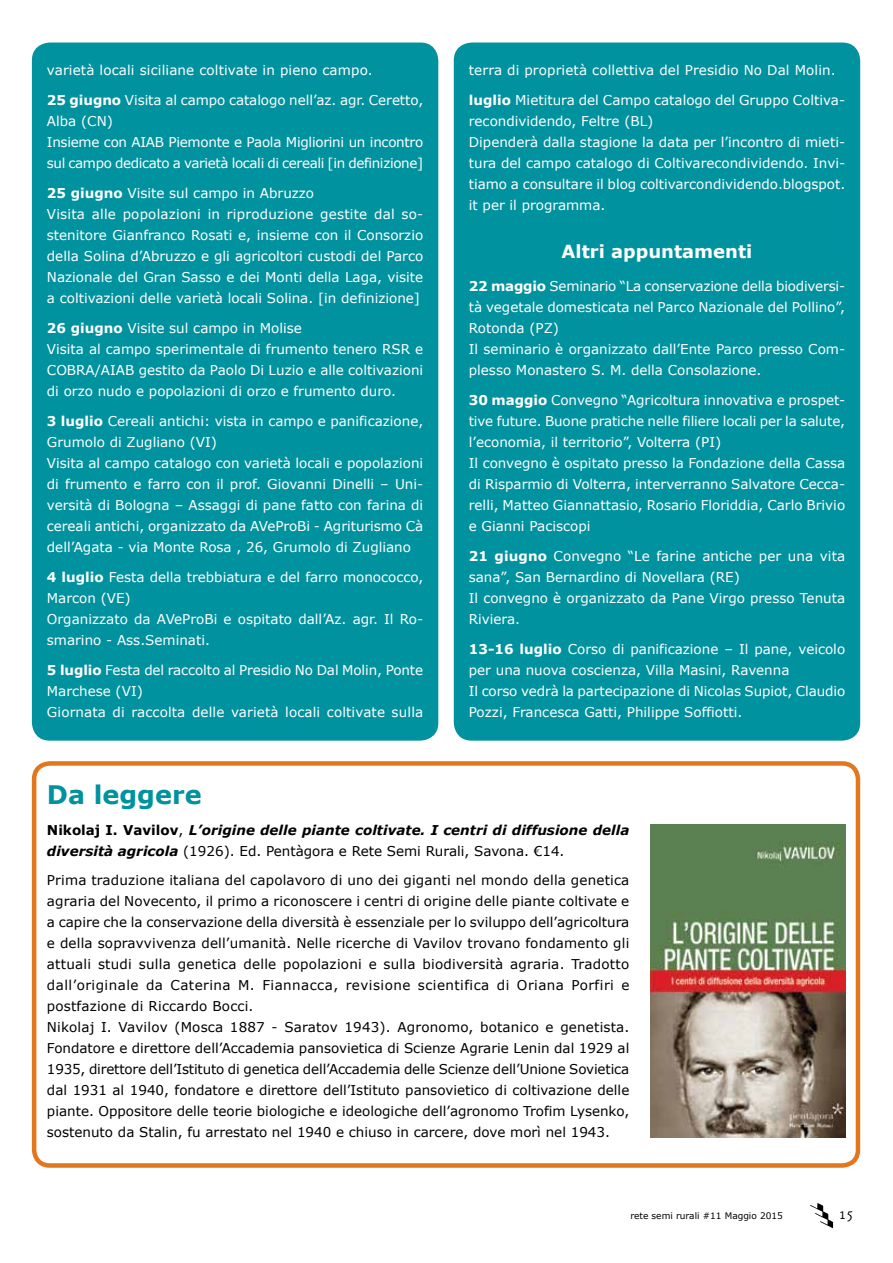
<style>
.page{position:relative;width:893px;height:1263px;background:#fff}
.page>*{position:absolute;margin:0;border:0;box-sizing:border-box;transform-origin:0 0}
.t1{font:700 25.5px "Verdana";color:#00929e}
.t2{font:700 18px "Verdana";color:#fff}
.t3{font:300 16.5px "Csuni OTF";color:#000}
.t4{font:13.5px/21px "Verdana";color:#fff}
.t5{font:13.5px/21px "Verdana";color:#000}
.t6{font:13.5px/21px "Verdana";letter-spacing:-.02em;color:#fff}
.t7{font:italic 700 13.5px/21px "Verdana";color:#000}
.t8{font:9px "Verdana";color:#000}
.s1{font-weight:700}
.s2{font-style:normal}
.s3{font-weight:400;font-style:normal}
</style>
<div class="page">
<img style="left:810px;top:1203px;width:24px;height:26px">
<div style="left:454px;top:43px;width:406px;height:698px;background:#00929e;border-radius:18px"></div>
<div style="left:32px;top:43px;width:406px;height:698px;background:#00929e;border-radius:18px"></div>
<div style="left:32px;top:761px;width:828px;height:407px;border:4px solid #e2771e;border-radius:16px"></div>
<img style="left:651px;top:825px;width:194px;height:312px">
<p class="t4" style="left:47px;top:60px;width:327px">varietà locali siciliane coltivate in pieno campo.</p>
<p class="t6" style="left:47px;top:90px;width:378px"><span class="s1">25 giugno</span> Visita al campo catalogo nell’az. agr. Ceretto, Alba (CN)<br>Insieme con AIAB Piemonte e Paola Migliorini un incontro sul campo dedicato a varietà locali di cereali [in definizione]</p>
<p class="t4" style="left:47px;top:183px;width:378px"><span class="s1">25 giugno</span> Visite sul campo in Abruzzo<br>Visita alle popolazioni in riproduzione gestite dal so&shy;stenitore Gianfranco Rosati e, insieme con il Consorzio della Solina d’Abruzzo e gli agricoltori custodi del Parco Nazionale del Gran Sasso e dei Monti della Laga, visite a coltivazioni delle varietà locali Solina. [in definizione]</p>
<p class="t4" style="left:47px;top:318px;width:378px"><span class="s1">26 giugno</span> Visite sul campo in Molise<br>Visita al campo sperimentale di frumento tenero RSR e COBRA/AIAB gestito da Paolo Di Luzio e alle coltivazioni di orzo nudo e popolazioni di orzo e frumento duro.</p>
<p class="t4" style="left:47px;top:411px;width:378px"><span class="s1">3 luglio</span> Cereali antichi: vista in campo e panificazione, Grumolo di Zugliano (VI)<br>Visita al campo catalogo con varietà locali e popolazioni di frumento e farro con il prof. Giovanni Dinelli – Uni&shy;versità di Bologna – Assaggi di pane fatto con farina di cereali antichi, organizzato da AVeProBi - Agriturismo Cà dell’Agata - via Monte Rosa , 26, Grumolo di Zugliano</p>
<p class="t4" style="left:47px;top:567px;width:378px"><span class="s1">4 luglio</span> Festa della trebbiatura e del farro monococco, Marcon (VE)<br>Organizzato da AVeProBi e ospitato dall’Az. agr. Il Ro&shy;smarino - Ass.Seminati.</p>
<p class="t4" style="left:47px;top:660px;width:378px"><span class="s1">5 luglio</span> Festa del raccolto al Presidio No Dal Molin, Ponte<br>Marchese (VI)<br>Giornata di raccolta delle varietà locali coltivate sulla</p>
<p class="t4" style="left:469px;top:60px;width:368px">terra di proprietà collettiva del Presidio No Dal Molin.</p>
<p class="t4" style="left:469px;top:90px;width:378px"><span class="s1">luglio</span> Mietitura del Campo catalogo del Gruppo Coltiva&shy;recondividendo, Feltre (BL)<br>Dipenderà dalla stagione la data per l’incontro di mieti&shy;tura del campo catalogo di Coltivarecondividendo. Invi&shy;tiamo a consultare il blog coltivarcondividendo.blogspot. it per il programma.</p>
<h2 class="t2" style="left:562px;top:240px;width:192px">Altri appuntamenti</h2>
<p class="t4" style="left:469px;top:276px;width:378px"><span class="s1">22 maggio</span> Seminario “La conservazione della biodiversi&shy;tà vegetale domesticata nel Parco Nazionale del Pollino”, Rotonda (PZ)<br>Il seminario è organizzato dall’Ente Parco presso Com&shy;plesso Monastero S. M. della Consolazione.</p>
<p class="t4" style="left:469px;top:390px;width:378px"><span class="s1">30 maggio</span> Convegno “Agricoltura innovativa e prospet&shy;tive future. Buone pratiche nelle filiere locali per la salute, l’economia, il territorio”, Volterra (PI)<br>Il convegno è ospitato presso la Fondazione della Cassa di Risparmio di Volterra, interverranno Salvatore Cecca&shy;relli, Matteo Giannattasio, Rosario Floriddia, Carlo Brivio e Gianni Paciscopi</p>
<p class="t4" style="left:469px;top:546px;width:378px"><span class="s1">21 giugno</span> Convegno “Le farine antiche per una vita sana”, San Bernardino di Novellara (RE)<br>Il convegno è organizzato da Pane Virgo presso Tenuta Riviera.</p>
<p class="t4" style="left:469px;top:639px;width:378px"><span class="s1">13-16 luglio</span> Corso di panificazione – Il pane, veicolo per una nuova coscienza, Villa Masini, Ravenna<br>Il corso vedrà la partecipazione di Nicolas Supiot, Claudio Pozzi, Francesca Gatti, Philippe Soffiotti.</p>
<h1 class="t1" style="left:47px;top:778px;width:156px">Da leggere</h1>
<p class="t7" style="left:47px;top:820px;width:584px"><span class="s2">Nikolaj I. Vavilov</span><span class="s3">,</span> L’origine delle piante coltivate. I centri di diffusione della diversità agricola <span class="s3">(1926). Ed. Pentàgora e Rete Semi Rurali, Savona. €14.</span></p>
<p class="t5" style="left:47px;top:869px;width:584px">Prima traduzione italiana del capolavoro di uno dei giganti nel mondo della genetica agraria del Novecento, il primo a riconoscere i centri di origine delle piante coltivate e a capire che la conservazione della diversità è essenziale per lo sviluppo dell’agricoltura e della sopravvivenza dell’umanità. Nelle ricerche di Vavilov trovano fondamento gli attuali studi sulla genetica delle popolazioni e sulla biodiversità agraria. Tradotto dall’originale da Caterina M. Fiannacca, revisione scientifica di Oriana Porfiri e postfazione di Riccardo Bocci.<br>Nikolaj I. Vavilov (Mosca 1887 - Saratov 1943). Agronomo, botanico e genetista.<br>Fondatore e direttore dell’Accademia pansovietica di Scienze Agrarie Lenin dal 1929 al 1935, direttore dell’Istituto di genetica dell’Accademia delle Scienze dell’Unione Sovietica dal 1931 al 1940, fondatore e direttore dell’Istituto pansovietico di coltivazione delle piante. Oppositore delle teorie biologiche e ideologiche dell’agronomo Trofim Lysenko, sostenuto da Stalin, fu arrestato nel 1940 e chiuso in carcere, dove morì nel 1943.</p>
<p class="t8" style="left:630px;top:1210px;width:154px">rete semi rurali #11 Maggio 2015</p>
<p class="t3" style="left:838px;top:1204px;width:17px">15</p>
</div>
